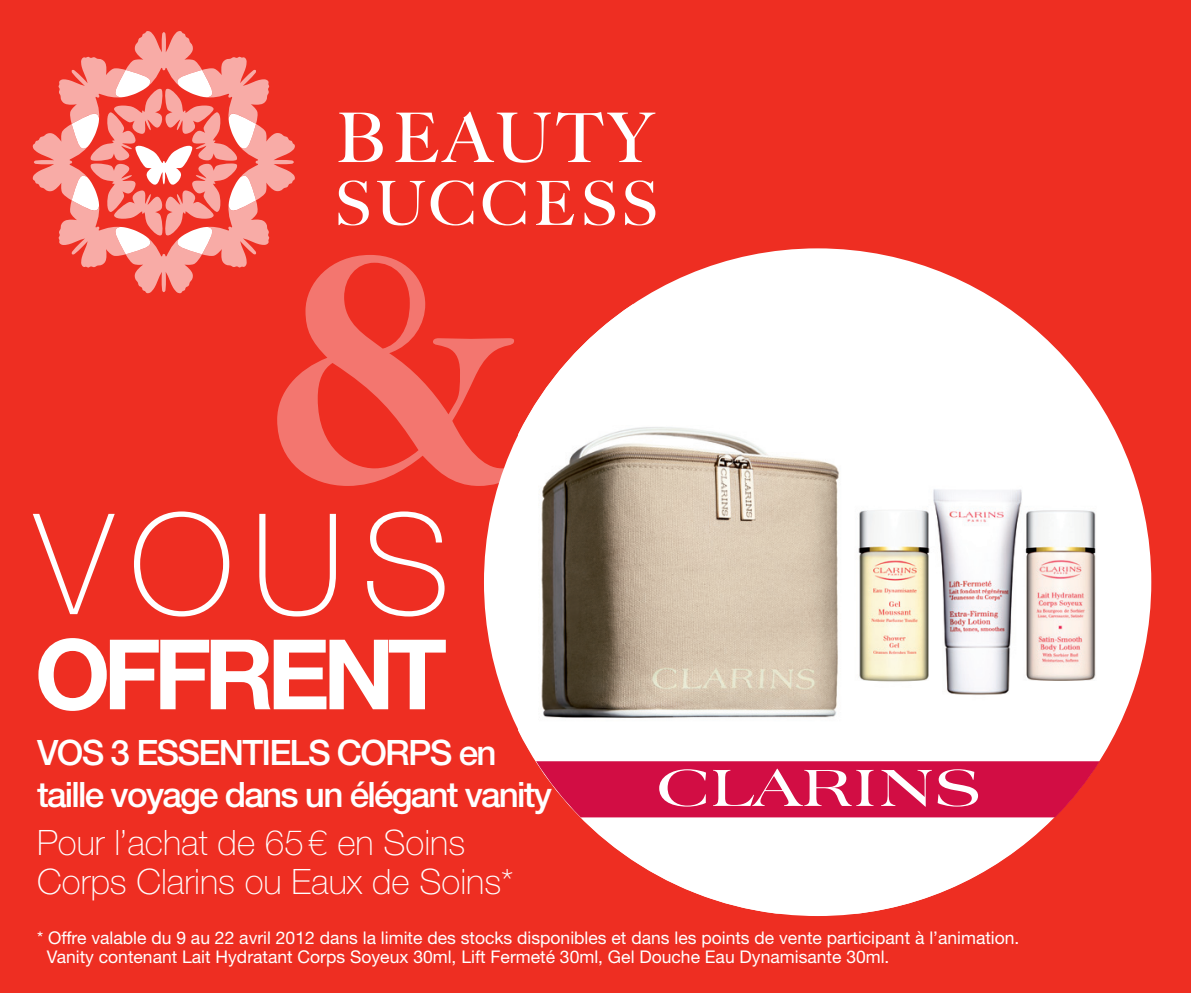
<style>
.page{position:relative;width:1191px;height:993px;background:#fff}
.page>*{position:absolute;margin:0;border:0;box-sizing:border-box;transform-origin:0 0}
.t1{font:500 35px/42px "Helvetica Neue LT Std";letter-spacing:-.05em;color:#fff}
.t2{font:100 35px/38.5px "Helvetica Neue LT Std";color:#fff}
.t3{font:17.5px/19.2px "Helvetica Neue LT Std";color:#fff}
</style>
<div class="page">
<div style="left:0;top:0;width:1191px;height:992px;background:#ee2e22"></div>
<svg style="left:277px;top:255px;width:241px;height:231px"></svg>
<div style="left:484px;top:248px;width:667px;height:667px;background:#fff;border-radius:50%"></div>
<svg style="left:38px;top:638px;width:408px;height:72px"></svg>
<svg style="left:33px;top:511px;width:411px;height:105px"></svg>
<svg style="left:32px;top:31px;width:263px;height:262px"></svg>
<svg style="left:338px;top:112px;width:317px;height:113px"></svg>
<svg style="left:72px;top:70px;width:184px;height:184px"></svg>
<img style="left:518px;top:304px;width:609px;height:609px">
<svg style="left:536px;top:761px;width:563px;height:56px;background:#d82754"></svg>
<h1 class="t1" style="left:37px;top:730px;width:516px">Vos 3 Essentiels Corps en taille voyage dans un élégant vanity</h1>
<h1 class="t2" style="left:37px;top:823px;width:478px">Pour l’achat de 65€ en Soins<br>Corps Clarins ou Eaux de Soins*</h1>
<p class="t3" style="left:47px;top:927px;width:974px;text-indent:-10px">* Offre valable du 9 au 22 avril 2012 dans la limite des stocks disponibles et dans les points de vente participant à l’animation.<br>Vanity contenant Lait Hydratant Corps Soyeux 30ml, Lift Fermeté 30ml, Gel Douche Eau Dynamisante 30ml.</p>
</div>
